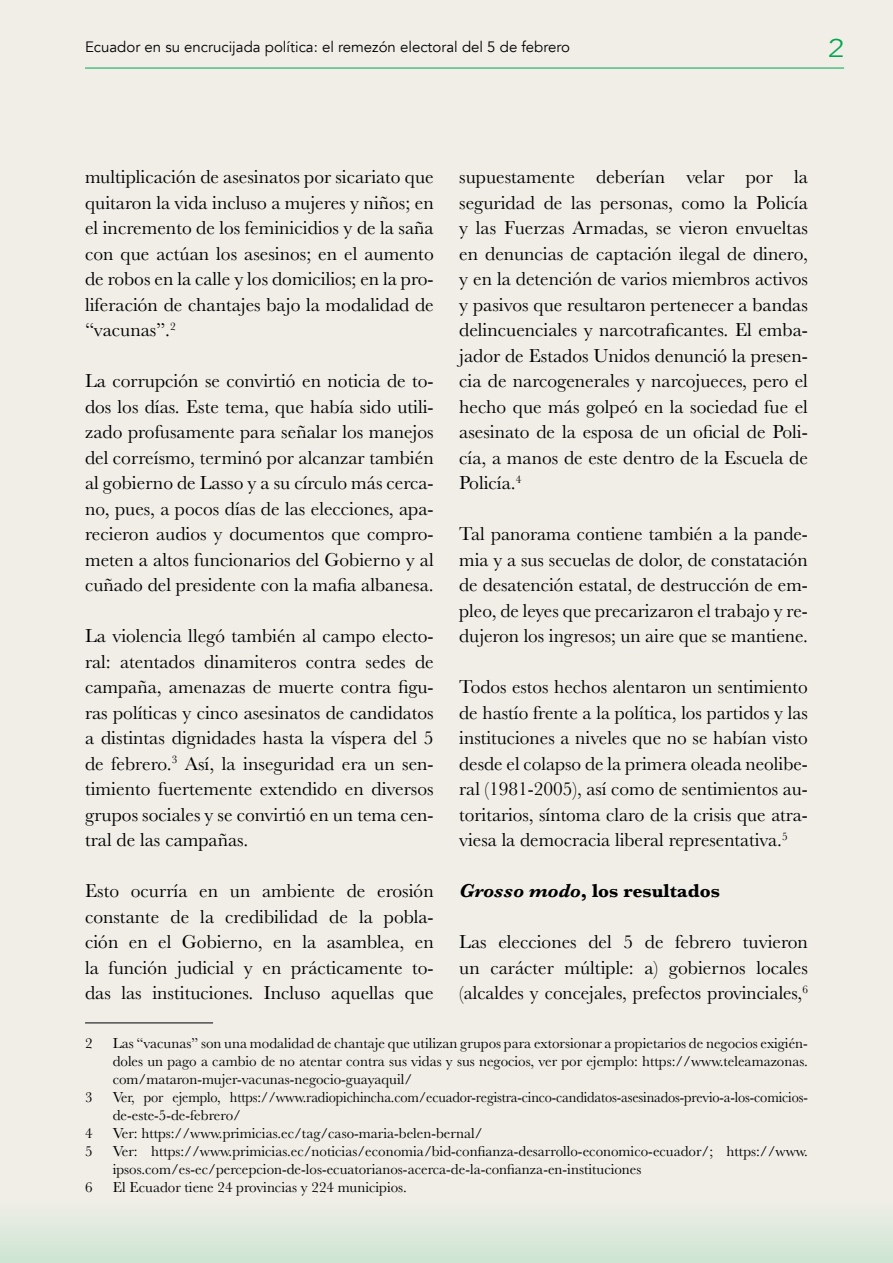
<style>
.page{position:relative;width:893px;height:1263px;background:#f1eee8}
.page>*{position:absolute;margin:0;border:0;box-sizing:border-box;transform-origin:0 0}
.t1{font:300 25.5px "Avenir";color:#00a651;scale:1.2 1}
.t2{font:19.5px/25.5px "Baskerville";color:#000;text-align:justify}
.t3{font:700 19.5px "Baskerville";color:#000}
.t4{font:15px/18px "Baskerville";color:#000;text-align:justify}
.t5{font:15px/18px "Baskerville";color:#000;scale:.96 1}
.t6{font:15px "Avenir";color:#000}
.s1{font-style:italic}
</style>
<div class="page">
<hr style="left:85px;top:68px;width:759px;height:1px;background:#00a651">
<div style="left:0;top:1200px;width:893px;height:63px;background:linear-gradient(to bottom,#f0eee8,#cde4d1)"></div>
<hr style="left:85px;top:1023px;width:128px;height:1px;background:#000">
<p class="t6" style="left:85px;top:38px;width:487px">Ecuador en su encrucijada política: el remezón electoral del 5 de febrero</p>
<h1 class="t1" style="left:828px;top:34px;width:15px">2</h1>
<p class="t2" style="left:85px;top:164px;width:350px">multiplicación de asesinatos por sicariato que quitaron la vida incluso a mujeres y niños; en el incremento de los feminicidios y de la saña con que actúan los asesinos; en el aumento de robos en la calle y los domicilios; en la pro&shy;liferación de chantajes bajo la modalidad de “vacunas”.<sup>2</sup></p>
<p class="t2" style="left:85px;top:368px;width:350px">La corrupción se convirtió en noticia de to&shy;dos los días. Este tema, que había sido utili&shy;zado profusamente para señalar los manejos del correísmo, terminó por alcanzar también al gobierno de Lasso y a su círculo más cerca&shy;no, pues, a pocos días de las elecciones, apa&shy;recieron audios y documentos que compro&shy;meten a altos funcionarios del Gobierno y al cuñado del presidente con la mafia albanesa.</p>
<p class="t2" style="left:85px;top:623px;width:350px">La violencia llegó también al campo electo&shy;ral: atentados dinamiteros contra sedes de campaña, amenazas de muerte contra figu&shy;ras políticas y cinco asesinatos de candidatos a distintas dignidades hasta la víspera del 5 de febrero.<sup>3</sup> Así, la inseguridad era un sen&shy;timiento fuertemente extendido en diversos grupos sociales y se convirtió en un tema cen&shy;tral de las campañas.</p>
<p class="t2" style="left:85px;top:878px;width:350px">Esto ocurría en un ambiente de erosión constante de la credibilidad de la pobla&shy;ción en el Gobierno, en la asamblea, en la función judicial y en prácticamente to&shy;das las instituciones. Incluso aquellas que</p>
<p class="t2" style="left:459px;top:164px;width:350px">supuestamente deberían velar por la seguridad de las personas, como la Policía y las Fuerzas Armadas, se vieron envueltas en denuncias de captación ilegal de dinero, y en la detención de varios miembros activos y pasivos que resultaron pertenecer a bandas delincuenciales y narcotraficantes. El emba&shy;jador de Estados Unidos denunció la presen&shy;cia de narcogenerales y narcojueces, pero el hecho que más golpeó en la sociedad fue el asesinato de la esposa de un oficial de Poli&shy;cía, a manos de este dentro de la Escuela de Policía.<sup>4</sup></p>
<p class="t2" style="left:459px;top:521px;width:350px">Tal panorama contiene también a la pande&shy;mia y a sus secuelas de dolor, de constatación de desatención estatal, de destrucción de em&shy;pleo, de leyes que precarizaron el trabajo y re&shy;dujeron los ingresos; un aire que se mantiene.</p>
<p class="t2" style="left:459px;top:674px;width:350px">Todos estos hechos alentaron un sentimiento de hastío frente a la política, los partidos y las instituciones a niveles que no se habían visto desde el colapso de la primera oleada neolibe&shy;ral (1981-2005), así como de sentimientos au&shy;toritarios, síntoma claro de la crisis que atra&shy;viesa la democracia liberal representativa.<sup>5</sup></p>
<p class="t3" style="left:459px;top:877px;width:262px"><span class="s1">Grosso modo</span>, los resultados</p>
<p class="t2" style="left:459px;top:929px;width:350px">Las elecciones del 5 de febrero tuvieron un carácter múltiple: a) gobiernos locales (alcaldes y concejales, prefectos provinciales,<sup>6</sup></p>
<p class="t4" style="left:85px;top:1034px;width:9px">2</p>
<p class="t4" style="left:113px;top:1034px;width:697px">Las “vacunas” son una modalidad de chantaje que utilizan grupos para extorsionar a propietarios de negocios exigién&shy;doles un pago a cambio de no atentar contra sus vidas y sus negocios, ver por ejemplo: https://www.teleamazonas. com/mataron-mujer-vacunas-negocio-guayaquil/</p>
<p class="t4" style="left:85px;top:1088px;width:9px">3</p>
<p class="t5" style="left:113px;top:1088px;width:726px">Ver, por ejemplo, https://www.radiopichincha.com/ecuador-registra-cinco-candidatos-asesinados-previo-a-los-comicios&shy;de-este-5-de-febrero/</p>
<p class="t4" style="left:85px;top:1124px;width:9px">4</p>
<p class="t4" style="left:113px;top:1124px;width:372px">Ver: https://www.primicias.ec/tag/caso-maria-belen-bernal/</p>
<p class="t4" style="left:85px;top:1142px;width:9px">5</p>
<p class="t4" style="left:113px;top:1142px;width:697px">Ver: https://www.primicias.ec/noticias/economia/bid-confianza-desarrollo-economico-ecuador/; https://www. ipsos.com/es-ec/percepcion-de-los-ecuatorianos-acerca-de-la-confianza-en-instituciones</p>
<p class="t4" style="left:85px;top:1178px;width:9px">6</p>
<p class="t4" style="left:113px;top:1178px;width:296px">El Ecuador tiene 24 provincias y 224 municipios.</p>
</div>
